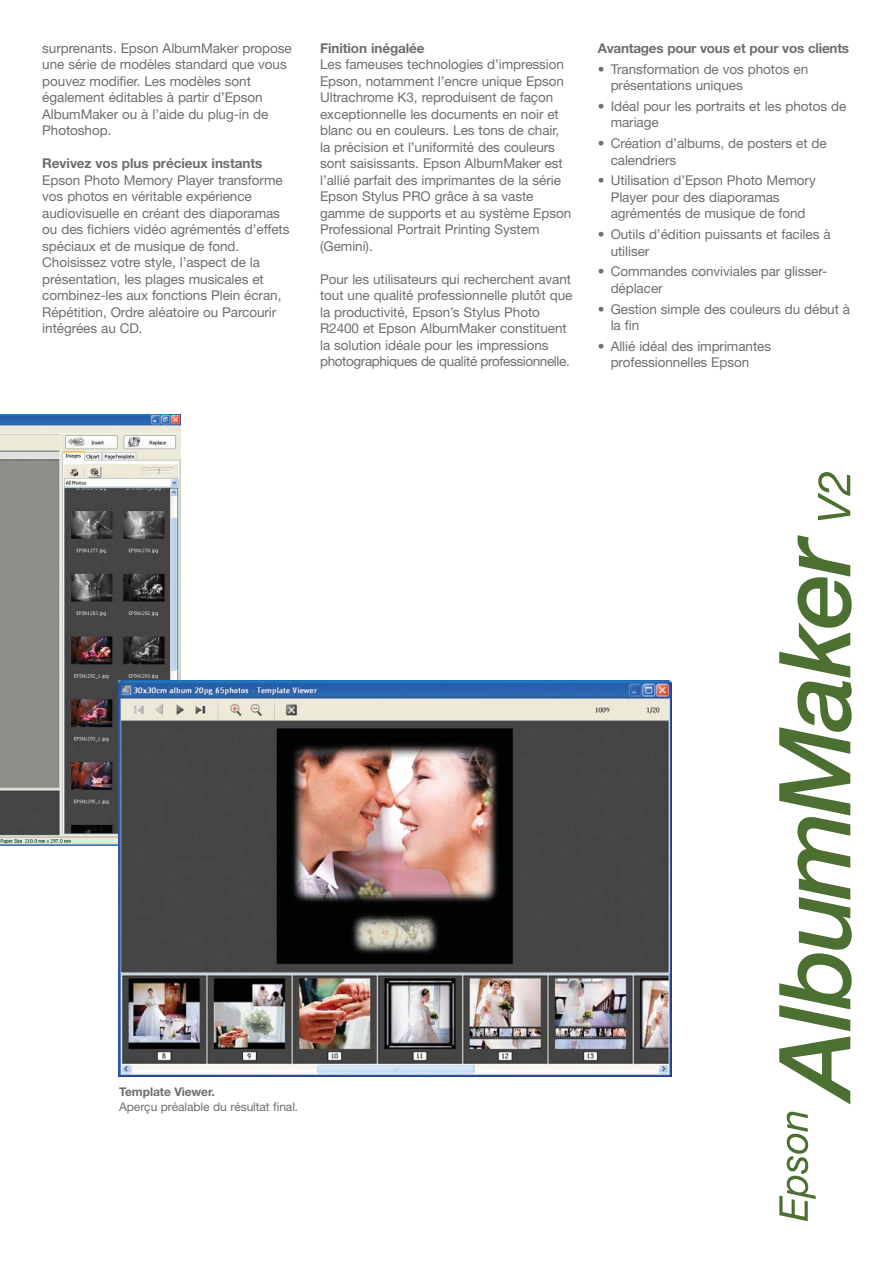
<style>
.page{position:relative;width:893px;height:1263px;background:#fff}
.page>*{position:absolute;margin:0;border:0;box-sizing:border-box;transform-origin:0 0}
.t1{font:13.5px/16.5px "Helvetica Neue";letter-spacing:-.005em;color:#6d6e70}
.t2{font:700 13.5px "Helvetica Neue";letter-spacing:-.005em;color:#6d6e70}
.t3{font:12px "Helvetica Neue";letter-spacing:-.005em;color:#6d6e70}
.t4{font:700 12px "Helvetica Neue";letter-spacing:-.005em;color:#6d6e70}
</style>
<div class="page">
<svg style="left:779px;top:1112px;width:37px;height:109px"></svg>
<svg style="left:779px;top:535px;width:73px;height:569px"></svg>
<svg style="left:818px;top:472px;width:32px;height:48px"></svg>
<img style="left:0;top:414px;width:181px;height:431px">
<img style="left:119px;top:681px;width:553px;height:396px">
<p class="t1" style="left:42px;top:41px;width:251px">surprenants. Epson AlbumMaker propose une série de modèles standard que vous pouvez modifier. Les modèles sont également éditables à partir d’Epson<br>AlbumMaker ou à l’aide du plug-in de<br>Photoshop.</p>
<p class="t2" style="left:42px;top:159px;width:221px">Revivez vos plus précieux instants</p>
<p class="t1" style="left:42px;top:173px;width:249px">Epson Photo Memory Player transforme vos photos en véritable expérience audiovisuelle en créant des diaporamas ou des fichiers vidéo agrémentés d’effets spéciaux et de musique de fond.<br>Choisissez votre style, l’aspect de la présentation, les plages musicales et combinez-les aux fonctions Plein écran, Répétition, Ordre aléatoire ou Parcourir intégrées au CD.</p>
<p class="t2" style="left:320px;top:43px;width:106px">Finition inégalée</p>
<p class="t1" style="left:320px;top:58px;width:253px">Les fameuses technologies d’impression Epson, notamment l’encre unique Epson Ultrachrome K3, reproduisent de façon exceptionnelle les documents en noir et blanc ou en couleurs. Les tons de chair, la précision et l’uniformité des couleurs sont saisissants. Epson AlbumMaker est l’allié parfait des imprimantes de la série Epson Stylus PRO grâce à sa vaste gamme de supports et au système Epson Professional Portrait Printing System (Gemini).</p>
<p class="t1" style="left:320px;top:272px;width:254px">Pour les utilisateurs qui recherchent avant tout une qualité professionnelle plutôt que la productivité, Epson’s Stylus Photo R2400 et Epson AlbumMaker constituent la solution idéale pour les impressions photographiques de qualité professionnelle.</p>
<p class="t2" style="left:598px;top:43px;width:253px">Avantages pour vous et pour vos clients</p>
<p class="t1" style="left:611px;top:62px;width:199px;text-indent:-13px">• Transformation de vos photos en présentations uniques</p>
<p class="t1" style="left:611px;top:99px;width:237px;text-indent:-13px">• Idéal pour les portraits et les photos de mariage</p>
<p class="t1" style="left:611px;top:136px;width:218px;text-indent:-13px">• Création d’albums, de posters et de calendriers</p>
<p class="t1" style="left:611px;top:174px;width:207px;text-indent:-13px">• Utilisation d’Epson Photo Memory<br>Player pour des diaporamas agrémentés de musique de fond</p>
<p class="t1" style="left:611px;top:227px;width:222px;text-indent:-13px">• Outils d’édition puissants et faciles à utiliser</p>
<p class="t1" style="left:611px;top:265px;width:218px;text-indent:-13px">• Commandes conviviales par glisser&shy;déplacer</p>
<p class="t1" style="left:611px;top:302px;width:241px;text-indent:-13px">• Gestion simple des couleurs du début à la fin</p>
<p class="t1" style="left:611px;top:339px;width:162px;text-indent:-13px">• Allié idéal des imprimantes professionnelles Epson</p>
<p class="t4" style="left:119px;top:1087px;width:97px">Template Viewer.</p>
<p class="t3" style="left:119px;top:1102px;width:181px">Aperçu préalable du résultat final.</p>
</div>
